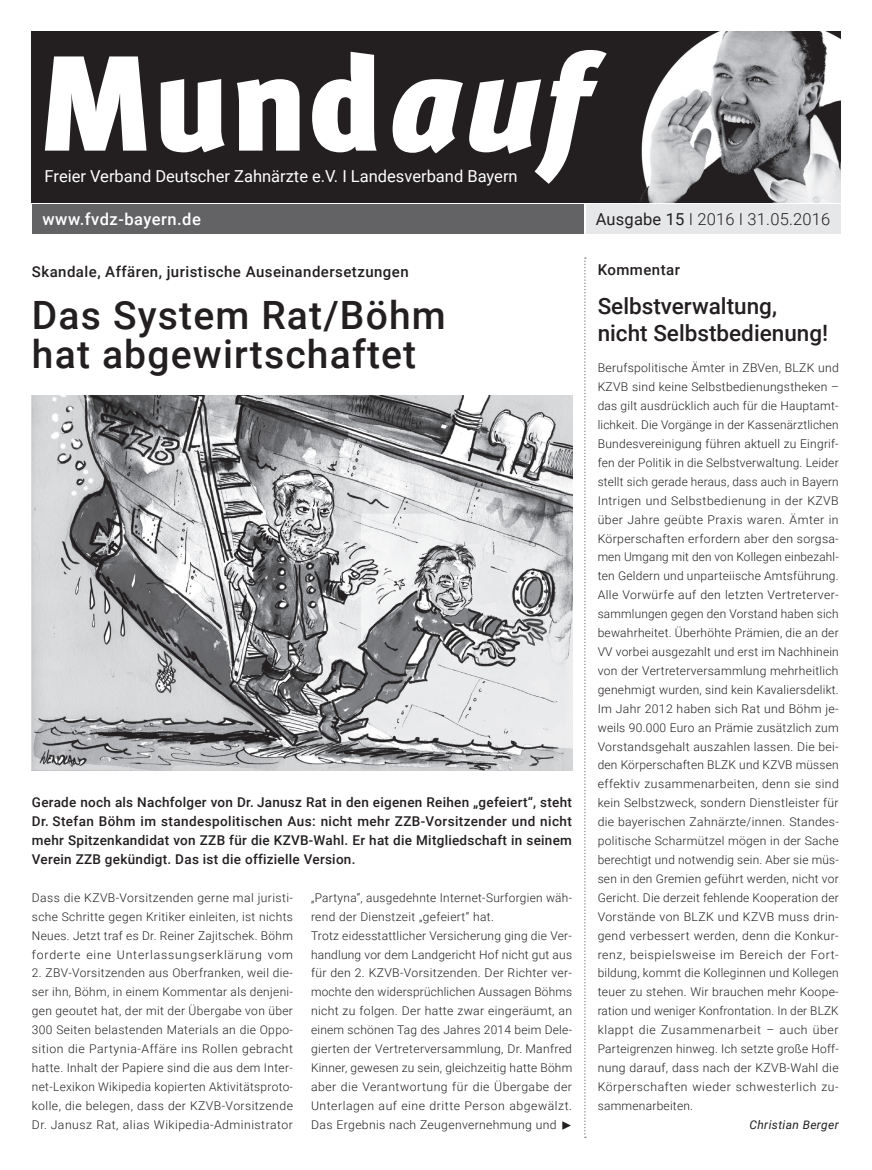
<style>
.page{position:relative;width:872px;height:1170px;background:#fff}
.page>*{position:absolute;margin:0;border:0;box-sizing:border-box;transform-origin:0 0}
.t1{font:500 39px/39px "Roboto";letter-spacing:.03em;color:#231f20}
.t2{font:500 22.5px/27px "Roboto";color:#231f20}
.t3{font:16.5px "Roboto";color:#fff}
.t4{font:300 16.5px "Roboto";letter-spacing:.01em;color:#231f20}
.t5{font:500 16.5px "Roboto";letter-spacing:.03em;color:#fff}
.t6{font:500 15px "Roboto";letter-spacing:.03em;color:#231f20}
.t7{font:500 13.5px/18.9px "Roboto";letter-spacing:.02em;color:#231f20;text-align:justify}
.t8{font:300 12px/18.9px "Roboto";letter-spacing:.025em;color:#231f20;text-align:justify}
.t9{font:italic 12px "Roboto";letter-spacing:.03em;color:#231f20}
.s1{font-weight:400}
.s2{font-family:"The Sans C5";font-weight:200}
</style>
<div class="page">
<img style="left:32px;top:32px;width:808px;height:170px">
<svg style="left:584px;top:257px;width:2px;height:880px"></svg>
<img style="left:32px;top:395px;width:540px;height:375px">
<div style="left:32px;top:204px;width:552px;height:30px;background:#636366"></div>
<div style="left:586px;top:204px;width:254px;height:30px;background:#e6e7e9"></div>
<svg style="left:45px;top:50px;width:561px;height:134px;fill:#231f20"></svg>
<h3 class="t3" style="left:45px;top:166px;width:474px">Freier Verband Deutscher Zahnärzte e.V. I Landesverband Bayern</h3>
<h3 class="t5" style="left:43px;top:210px;width:160px">www.fvdz-bayern.de</h3>
<h3 class="t4" style="left:596px;top:210px;width:236px"><span class="s1">Ausgabe 15</span> I 2016 I 31.05.2016</h3>
<p class="t6" style="left:32px;top:263px;width:378px">Skandale, Affären, juristische Auseinandersetzungen</p>
<h1 class="t1" style="left:32px;top:296px;width:415px">Das System Rat/Böhm hat abgewirtschaftet</h1>
<p class="t7" style="left:32px;top:793px;width:541px">Gerade noch als Nachfolger von Dr. Janusz Rat in den eigenen Reihen „gefeiert“, steht Dr. Stefan Böhm im standespolitischen Aus: nicht mehr ZZB-Vorsitzender und nicht mehr Spitzenkandidat von ZZB für die KZVB-Wahl. Er hat die Mitgliedschaft in seinem Verein ZZB gekündigt. Das ist die offizielle Version.</p>
<p class="t8" style="left:32px;top:888px;width:262px">Dass die KZVB-Vorsitzenden gerne mal juristi&shy;sche Schritte gegen Kritiker einleiten, ist nichts Neues. Jetzt traf es Dr. Reiner Zajitschek. Böhm forderte eine Unterlassungserklärung vom</p>
<p class="t8" style="left:32px;top:963px;width:263px">2. ZBV-Vorsitzenden aus Oberfranken, weil die&shy;ser ihn, Böhm, in einem Kommentar als denjeni&shy;gen geoutet hat, der mit der Übergabe von über 300 Seiten belastenden Materials an die Oppo&shy;sition die Partynia-Affäre ins Rollen gebracht hatte. Inhalt der Papiere sind die aus dem Inter&shy;net-Lexikon Wikipedia kopierten Aktivitätsproto&shy;kolle, die belegen, dass der KZVB-Vorsitzende Dr. Janusz Rat, alias Wikipedia-Administrator</p>
<p class="t8" style="left:311px;top:888px;width:263px;text-align:left">„Partyna“, ausgedehnte Internet-Surforgien wäh&shy;rend der Dienstzeit „gefeiert“ hat.<br>Trotz eidesstattlicher Versicherung ging die Ver&shy;handlung vor dem Landgericht Hof nicht gut aus für den 2. KZVB-Vorsitzenden. Der Richter ver&shy;mochte den widersprüchlichen Aussagen Böhms nicht zu folgen. Der hatte zwar eingeräumt, an einem schönen Tag des Jahres 2014 beim Dele&shy;gierten der Vertreterversammlung, Dr. Manfred Kinner, gewesen zu sein, gleichzeitig hatte Böhm aber die Verantwortung für die Übergabe der Unterlagen auf eine dritte Person abgewälzt.<br>Das Ergebnis nach Zeugenvernehmung und <span class="s2">▶</span></p>
<p class="t6" style="left:597px;top:261px;width:84px">Kommentar</p>
<h2 class="t2" style="left:597px;top:292px;width:232px">Selbstverwaltung, nicht Selbstbedienung!</h2>
<p class="t8" style="left:597px;top:359px;width:243px">Berufspolitische Ämter in ZBVen, BLZK und KZVB sind keine Selbstbedienungstheken – das gilt ausdrücklich auch für die Hauptamt&shy;lichkeit. Die Vorgänge in der Kassenärztlichen Bundesvereinigung führen aktuell zu Eingrif&shy;fen der Politik in die Selbstverwaltung. Leider stellt sich gerade heraus, dass auch in Bayern Intrigen und Selbstbedienung in der KZVB über Jahre geübte Praxis waren. Ämter in Körperschaften erfordern aber den sorgsa&shy;men Umgang mit den von Kollegen einbezahl&shy;ten Geldern und unparteiische Amtsführung.<br>Alle Vorwürfe auf den letzten Vertreterver&shy;sammlungen gegen den Vorstand haben sich bewahrheitet. Überhöhte Prämien, die an der VV vorbei ausgezahlt und erst im Nachhinein von der Vertreterversammlung mehrheitlich genehmigt wurden, sind kein Kavaliersdelikt.<br>Im Jahr 2012 haben sich Rat und Böhm je&shy;weils 90.000 Euro an Prämie zusätzlich zum Vorstandsgehalt auszahlen lassen. Die bei&shy;den Körperschaften BLZK und KZVB müssen effektiv zusammenarbeiten, denn sie sind kein Selbstzweck, sondern Dienstleister für die bayerischen Zahnärzte/innen. Standes&shy;politische Scharmützel mögen in der Sache berechtigt und notwendig sein. Aber sie müs&shy;sen in den Gremien geführt werden, nicht vor Gericht. Die derzeit fehlende Kooperation der Vorstände von BLZK und KZVB muss drin&shy;gend verbessert werden, denn die Konkur&shy;renz, beispielsweise im Bereich der Fort&shy;bildung, kommt die Kolleginnen und Kollegen teuer zu stehen. Wir brauchen mehr Koope&shy;ration und weniger Konfrontation. In der BLZK klappt die Zusammenarbeit – auch über Parteigrenzen hinweg. Ich setzte große Hoff&shy;nung darauf, dass nach der KZVB-Wahl die Körperschaften wieder schwesterlich zu&shy;sammenarbeiten.</p>
<p class="t9" style="left:749px;top:1117px;width:91px">Christian Berger</p>
</div>
